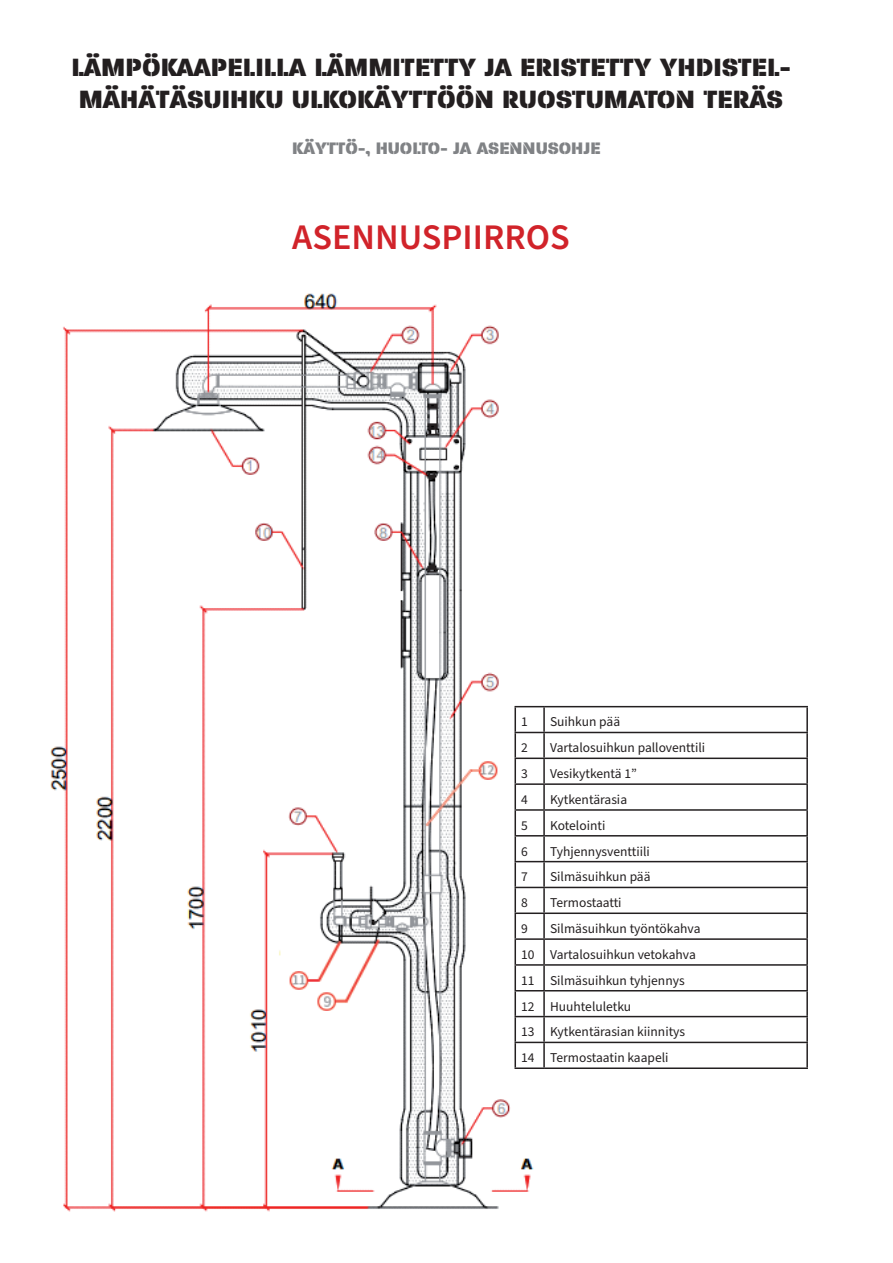
<style>
.page{position:relative;width:893px;height:1263px;background:#fff}
.page>*{position:absolute;margin:0;border:0;box-sizing:border-box;transform-origin:0 0}
.t1{font:600 36px "Source Sans Pro";color:#d1232a}
.t2{font:800 27px/32.4px "Paralucent Stencil";color:#231f20}
.t3{font:800 18px "Paralucent Stencil";color:#808285}
.t4{font:13.5px/25.8px "Source Sans Pro";color:#231f20}
</style>
<div class="page">
<img style="left:50px;top:293px;width:490px;height:919px">
<hr style="left:514px;top:706px;width:30px;height:1px;background:#231f20">
<hr style="left:514px;top:707px;width:2px;height:25px;background:#231f20">
<hr style="left:544px;top:706px;width:264px;height:1px;background:#231f20">
<hr style="left:543px;top:707px;width:2px;height:25px;background:#231f20">
<hr style="left:806px;top:707px;width:2px;height:25px;background:#231f20">
<hr style="left:514px;top:732px;width:30px;height:1px;background:#231f20">
<hr style="left:514px;top:733px;width:2px;height:24px;background:#231f20">
<hr style="left:544px;top:732px;width:264px;height:1px;background:#231f20">
<hr style="left:543px;top:733px;width:2px;height:24px;background:#231f20">
<hr style="left:806px;top:733px;width:2px;height:24px;background:#231f20">
<hr style="left:514px;top:757px;width:30px;height:2px;background:#231f20">
<hr style="left:514px;top:759px;width:2px;height:24px;background:#231f20">
<hr style="left:544px;top:757px;width:264px;height:2px;background:#231f20">
<hr style="left:543px;top:759px;width:2px;height:24px;background:#231f20">
<hr style="left:806px;top:759px;width:2px;height:24px;background:#231f20">
<hr style="left:514px;top:783px;width:30px;height:2px;background:#231f20">
<hr style="left:514px;top:785px;width:2px;height:24px;background:#231f20">
<hr style="left:544px;top:783px;width:264px;height:2px;background:#231f20">
<hr style="left:543px;top:785px;width:2px;height:24px;background:#231f20">
<hr style="left:806px;top:785px;width:2px;height:24px;background:#231f20">
<hr style="left:514px;top:809px;width:30px;height:2px;background:#231f20">
<hr style="left:514px;top:811px;width:2px;height:24px;background:#231f20">
<hr style="left:544px;top:809px;width:264px;height:2px;background:#231f20">
<hr style="left:543px;top:811px;width:2px;height:24px;background:#231f20">
<hr style="left:806px;top:811px;width:2px;height:24px;background:#231f20">
<hr style="left:514px;top:835px;width:30px;height:1px;background:#231f20">
<hr style="left:514px;top:836px;width:2px;height:25px;background:#231f20">
<hr style="left:544px;top:835px;width:264px;height:1px;background:#231f20">
<hr style="left:543px;top:836px;width:2px;height:25px;background:#231f20">
<hr style="left:806px;top:836px;width:2px;height:25px;background:#231f20">
<hr style="left:514px;top:861px;width:30px;height:1px;background:#231f20">
<hr style="left:514px;top:862px;width:2px;height:25px;background:#231f20">
<hr style="left:544px;top:861px;width:264px;height:1px;background:#231f20">
<hr style="left:543px;top:862px;width:2px;height:25px;background:#231f20">
<hr style="left:806px;top:862px;width:2px;height:25px;background:#231f20">
<hr style="left:514px;top:887px;width:30px;height:1px;background:#231f20">
<hr style="left:514px;top:888px;width:2px;height:24px;background:#231f20">
<hr style="left:544px;top:887px;width:264px;height:1px;background:#231f20">
<hr style="left:543px;top:888px;width:2px;height:24px;background:#231f20">
<hr style="left:806px;top:888px;width:2px;height:24px;background:#231f20">
<hr style="left:514px;top:912px;width:30px;height:2px;background:#231f20">
<hr style="left:514px;top:914px;width:2px;height:24px;background:#231f20">
<hr style="left:544px;top:912px;width:264px;height:2px;background:#231f20">
<hr style="left:543px;top:914px;width:2px;height:24px;background:#231f20">
<hr style="left:806px;top:914px;width:2px;height:24px;background:#231f20">
<hr style="left:514px;top:938px;width:30px;height:2px;background:#231f20">
<hr style="left:514px;top:940px;width:2px;height:24px;background:#231f20">
<hr style="left:544px;top:938px;width:264px;height:2px;background:#231f20">
<hr style="left:543px;top:940px;width:2px;height:24px;background:#231f20">
<hr style="left:806px;top:940px;width:2px;height:24px;background:#231f20">
<hr style="left:514px;top:964px;width:30px;height:2px;background:#231f20">
<hr style="left:514px;top:966px;width:2px;height:24px;background:#231f20">
<hr style="left:544px;top:964px;width:264px;height:2px;background:#231f20">
<hr style="left:543px;top:966px;width:2px;height:24px;background:#231f20">
<hr style="left:806px;top:966px;width:2px;height:24px;background:#231f20">
<hr style="left:514px;top:990px;width:30px;height:1px;background:#231f20">
<hr style="left:514px;top:991px;width:2px;height:25px;background:#231f20">
<hr style="left:544px;top:990px;width:264px;height:1px;background:#231f20">
<hr style="left:543px;top:991px;width:2px;height:25px;background:#231f20">
<hr style="left:806px;top:991px;width:2px;height:25px;background:#231f20">
<hr style="left:514px;top:1016px;width:30px;height:1px;background:#231f20">
<hr style="left:514px;top:1017px;width:2px;height:25px;background:#231f20">
<hr style="left:544px;top:1016px;width:264px;height:1px;background:#231f20">
<hr style="left:543px;top:1017px;width:2px;height:25px;background:#231f20">
<hr style="left:806px;top:1017px;width:2px;height:25px;background:#231f20">
<hr style="left:514px;top:1042px;width:30px;height:1px;background:#231f20">
<hr style="left:514px;top:1043px;width:2px;height:24px;background:#231f20">
<hr style="left:544px;top:1042px;width:264px;height:1px;background:#231f20">
<hr style="left:543px;top:1043px;width:2px;height:24px;background:#231f20">
<hr style="left:806px;top:1043px;width:2px;height:24px;background:#231f20">
<hr style="left:514px;top:1067px;width:30px;height:2px;background:#231f20">
<hr style="left:544px;top:1067px;width:264px;height:2px;background:#231f20">
<h2 class="t2" style="left:71px;top:50px;width:721px">LÄMPÖKAAPELILLA LÄMMITETTY JA ERISTETTY YHDISTEL-<br>MÄHÄTÄSUIHKU ULKOKÄYTTÖÖN RUOSTUMATON TERÄS</h2>
<h3 class="t3" style="left:292px;top:136px;width:310px">KÄYTTÖ-, HUOLTO- JA ASENNUSOHJE</h3>
<h1 class="t1" style="left:292px;top:213px;width:279px">ASENNUSPIIRROS</h1>
<p class="t4" style="left:521px;top:709px;width:8px">1</p>
<p class="t4" style="left:550px;top:709px;width:72px">Suihkun pää</p>
<p class="t4" style="left:521px;top:735px;width:8px">2</p>
<p class="t4" style="left:550px;top:735px;width:157px">Vartalosuihkun palloventtili</p>
<p class="t4" style="left:521px;top:761px;width:8px">3</p>
<p class="t4" style="left:550px;top:761px;width:88px">Vesikytkentä 1”</p>
<p class="t4" style="left:521px;top:787px;width:8px">4</p>
<p class="t4" style="left:550px;top:787px;width:79px">Kytkentärasia</p>
<p class="t4" style="left:521px;top:813px;width:8px">5</p>
<p class="t4" style="left:550px;top:813px;width:57px">Kotelointi</p>
<p class="t4" style="left:521px;top:839px;width:8px">6</p>
<p class="t4" style="left:550px;top:839px;width:101px">Tyhjennysventtiili</p>
<p class="t4" style="left:521px;top:864px;width:8px">7</p>
<p class="t4" style="left:550px;top:864px;width:102px">Silmäsuihkun pää</p>
<p class="t4" style="left:521px;top:890px;width:8px">8</p>
<p class="t4" style="left:550px;top:890px;width:73px">Termostaatti</p>
<p class="t4" style="left:521px;top:916px;width:8px">9</p>
<p class="t4" style="left:521px;top:916px;width:181px;text-indent:29px">Silmäsuihkun työntökahva<br>10 Vartalosuihkun vetokahva<br>11 Silmäsuihkun tyhjennys<br>12 Huuhteluletku<br>13 Kytkentärasian kiinnitys<br>14 Termostaatin kaapeli</p>
</div>
